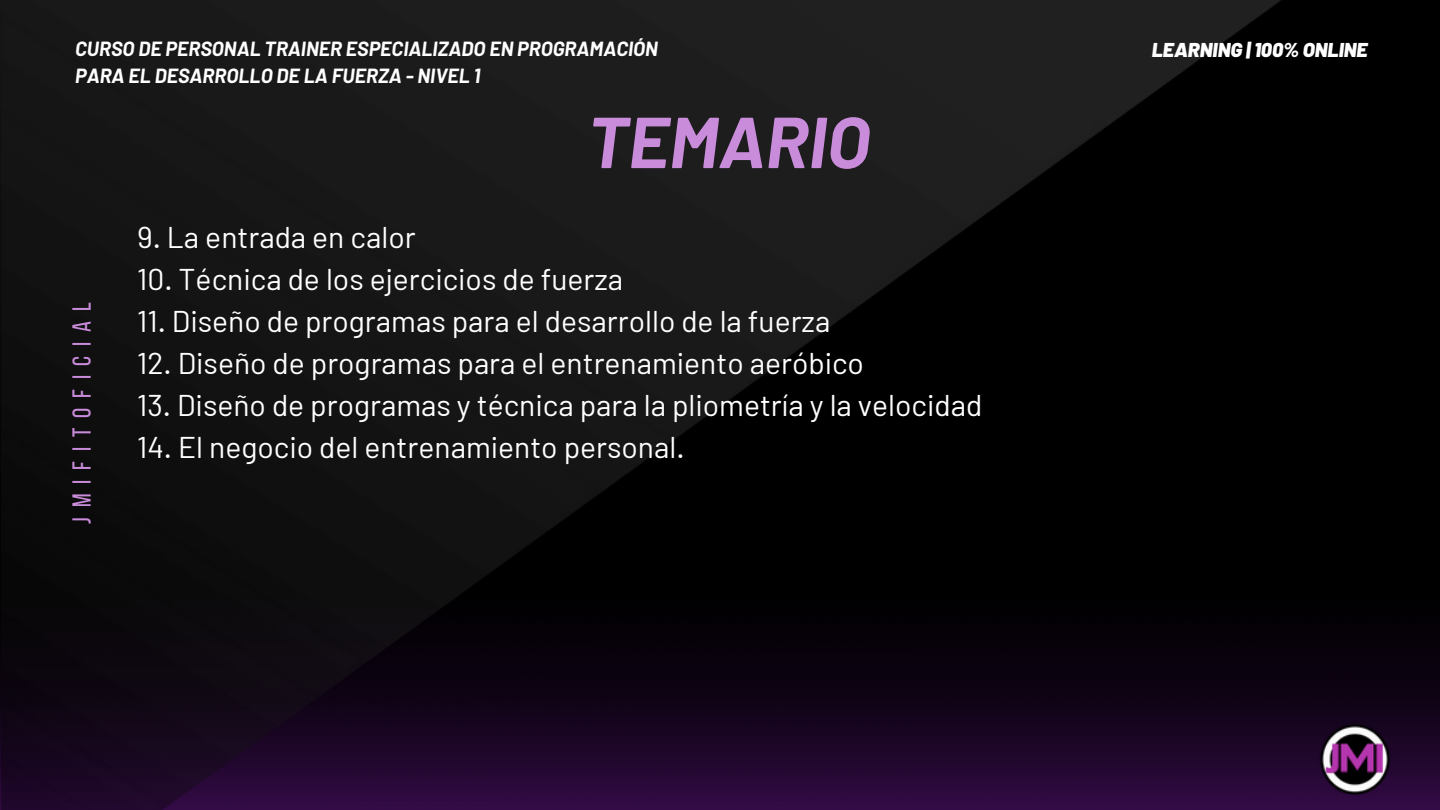
<style>
.page{position:relative;width:1440px;height:810px;background:#000}
.page>*{position:absolute;margin:0;border:0;box-sizing:border-box;transform-origin:0 0}
.t1{font:italic 700 72px "Barlow";color:#c98cdb}
.t2{font:30px "Barlow";color:#fff}
.t3{font:26px "Bebas Neue";letter-spacing:.38em;color:#c98cdb}
.t4{font:italic 700 20px "Barlow";color:#fff}
.t5{font:italic 900 20px "Barlow";color:#fff}
</style>
<div class="page">
<img style="left:1282px;top:645px;width:158px;height:165px">
<img style="left:1315px;top:720px;width:80px;height:79px">
<img style="left:0;top:0;width:1282px;height:810px">
<p class="t4" style="left:75px;top:36px;width:584px">CURSO DE PERSONAL TRAINER ESPECIALIZADO EN PROGRAMACIÓN</p>
<h3 class="t5" style="left:1152px;top:37px;width:217px">LEARNING | 100% ONLINE</h3>
<h2 class="t4" style="left:75px;top:63px;width:407px">PARA EL DESARROLLO DE LA FUERZA - NIVEL 1</h2>
<p class="t3" style="left:71px;top:524px;width:223px;rotate:-90deg">jmifitoficial</p>
<h1 class="t1" style="left:587px;top:96px;width:284px">TEMARIO</h1>
<p class="t2" style="left:137px;top:218px;width:280px">9. La entrada en calor</p>
<p class="t2" style="left:137px;top:260px;width:488px">10. Técnica de los ejercicios de fuerza</p>
<p class="t2" style="left:137px;top:302px;width:695px">11. Diseño de programas para el desarrollo de la fuerza</p>
<p class="t2" style="left:137px;top:344px;width:728px">12. Diseño de programas para el entrenamiento aeróbico</p>
<p class="t2" style="left:137px;top:386px;width:847px">13. Diseño de programas y técnica para la pliometría y la velocidad</p>
<p class="t2" style="left:137px;top:428px;width:549px">14. El negocio del entrenamiento personal.</p>
</div>
